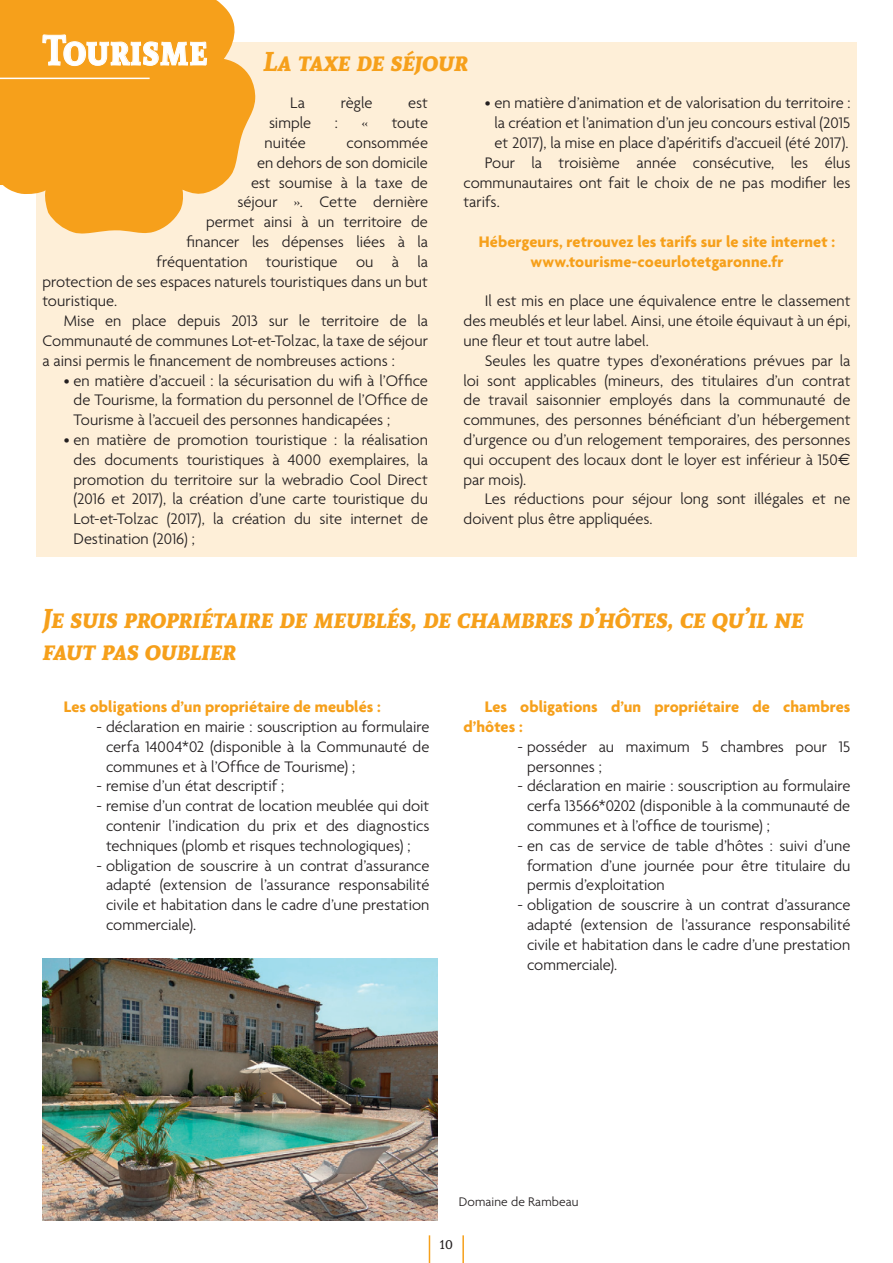
<style>
.page{position:relative;width:893px;height:1263px;background:#fff}
.page>*{position:absolute;margin:0;border:0;box-sizing:border-box;transform-origin:0 0}
.t1{font:700 42px "Andada SC";color:#fff;scale:.9 1}
.t2{font:italic 700 27px/32.4px "Andada SC";letter-spacing:-.015em;color:#f6a01b}
.t3{font:300 16.5px/19.8px "Agenda";color:#231f20;text-align:justify}
.t4{font:700 16.5px/19.8px "Agenda";letter-spacing:.005em;color:#f6a01b;text-align:center}
.t5{font:300 13.5px "Agenda";letter-spacing:.01em;color:#231f20}
.t6{font:13.5px "Andada SC";color:#231f20}
.s1{font-family:"Euro Sans";font-weight:400}
</style>
<div class="page">
<div style="left:36px;top:43px;width:821px;height:514px;background:#feefd8"></div>
<svg style="left:0;top:0;width:255px;height:234px;fill:#f6a01b"></svg>
<svg style="left:42px;top:34px;width:165px;height:32px;background:#f7b145"></svg>
<svg style="left:429px;top:1235px;width:1px;height:28px"></svg>
<hr style="left:462px;top:1235px;width:2px;height:28px;background:#f6a01b">
<hr style="left:0;top:78px;width:150px;height:1px;background:#fff">
<img style="left:43px;top:959px;width:394px;height:261px">
<h1 class="t1" style="left:43px;top:21px;width:185px">Tourisme</h1>
<h2 class="t2" style="left:263px;top:44px;width:206px">La taxe de séjour</h2>
<p class="t3" style="left:290px;top:93px;width:16px">La</p>
<p class="t3" style="left:341px;top:93px;width:33px">règle</p>
<p class="t3" style="left:408px;top:93px;width:21px">est</p>
<p class="t3" style="left:269px;top:113px;width:44px">simple</p>
<p class="t3" style="left:335px;top:113px;width:5px">:</p>
<p class="t3" style="left:362px;top:113px;width:8px">«</p>
<p class="t3" style="left:392px;top:113px;width:38px">toute</p>
<p class="t3" style="left:265px;top:132px;width:43px">nuitée</p>
<p class="t3" style="left:347px;top:132px;width:83px">consommée</p>
<p class="t3" style="left:257px;top:152px;width:172px">en dehors de son domicile</p>
<p class="t3" style="left:251px;top:172px;width:178px">est soumise à la taxe de</p>
<p class="t3" style="left:238px;top:192px;width:192px">séjour ». Cette dernière</p>
<p class="t3" style="left:206px;top:212px;width:223px">permet ainsi à un territoire de</p>
<p class="t3" style="left:187px;top:231px;width:243px">financer les dépenses liées à la</p>
<p class="t3" style="left:157px;top:251px;width:273px">fréquentation touristique ou à la</p>
<p class="t3" style="left:43px;top:271px;width:387px">protection de ses espaces naturels touristiques dans un but</p>
<p class="t3" style="left:43px;top:291px;width:76px">touristique.</p>
<p class="t3" style="left:64px;top:311px;width:366px">Mise en place depuis 2013 sur le territoire de la</p>
<p class="t3" style="left:43px;top:330px;width:387px">Communauté de communes Lot-et-Tolzac, la taxe de séjour</p>
<p class="t3" style="left:43px;top:350px;width:354px">a ainsi permis le financement de nombreuses actions :</p>
<p class="t3" style="left:74px;top:370px;width:356px;text-indent:-10px">• en matière d’accueil : la sécurisation du wifi à l’Office de Tourisme, la formation du personnel de l’Office de Tourisme à l’accueil des personnes handicapées ;</p>
<p class="t3" style="left:74px;top:429px;width:356px;text-indent:-10px">• en matière de promotion touristique : la réalisation des documents touristiques à 4000 exemplaires, la promotion du territoire sur la webradio Cool Direct (2016 et 2017), la création d’une carte touristique du Lot-et-Tolzac (2017), la création du site internet de Destination (2016) ;</p>
<p class="t3" style="left:485px;top:93px;width:367px">• en matière d’animation et de valorisation du territoire :</p>
<p class="t3" style="left:494px;top:113px;width:357px">la création et l’animation d’un jeu concours estival (2015</p>
<p class="t3" style="left:494px;top:132px;width:355px">et 2017), la mise en place d’apéritifs d’accueil (été 2017).</p>
<p class="t3" style="left:485px;top:152px;width:367px">Pour la troisième année consécutive, les élus</p>
<p class="t3" style="left:463px;top:172px;width:388px">communautaires ont fait le choix de ne pas modifier les</p>
<p class="t3" style="left:463px;top:192px;width:38px">tarifs.</p>
<p class="t4" style="left:479px;top:231px;width:358px">Hébergeurs, retrouvez les tarifs sur le site internet : www.tourisme-coeurlotetgaronne.fr</p>
<p class="t3" style="left:463px;top:291px;width:388px;text-indent:21px">Il est mis en place une équivalence entre le classement des meublés et leur label. Ainsi, une étoile équivaut à un épi, une fleur et tout autre label.</p>
<p class="t3" style="left:463px;top:350px;width:388px;text-indent:21px">Seules les quatre types d’exonérations prévues par la loi sont applicables (mineurs, des titulaires d’un contrat de travail saisonnier employés dans la communauté de communes, des personnes bénéficiant d’un hébergement d’urgence ou d’un relogement temporaires, des personnes qui occupent des locaux dont le loyer est inférieur à 150<span class="s1">€ </span>par mois).</p>
<p class="t3" style="left:463px;top:489px;width:388px;text-indent:21px">Les réductions pour séjour long sont illégales et ne doivent plus être appliquées.</p>
<h2 class="t2" style="left:43px;top:601px;width:763px">Je suis propriétaire de meublés, de chambres d’hôtes, ce qu’il ne faut pas oublier</h2>
<p class="t4" style="left:64px;top:697px;width:318px">Les obligations d’un propriétaire de meublés :</p>
<p class="t3" style="left:106px;top:717px;width:325px;text-indent:-10px">- déclaration en mairie : souscription au formulaire cerfa 14004*02 (disponible à la Communauté de communes et à l’Office de Tourisme) ;</p>
<p class="t3" style="left:97px;top:776px;width:189px">- remise d’un état descriptif ;</p>
<p class="t3" style="left:97px;top:796px;width:334px;text-align:center">- remise d’un contrat de location meublée qui doit contenir l’indication du prix et des diagnostics techniques (plomb et risques technologiques) ;</p>
<p class="t3" style="left:106px;top:855px;width:325px;text-indent:-10px">- obligation de souscrire à un contrat d’assurance adapté (extension de l’assurance responsabilité civile et habitation dans le cadre d’une prestation commerciale).</p>
<p class="t4" style="left:463px;top:697px;width:388px;text-align:left;text-indent:21px">Les obligations d’un propriétaire de chambres d’hôtes :</p>
<p class="t3" style="left:527px;top:736px;width:325px;text-indent:-10px">- posséder au maximum 5 chambres pour 15 personnes ;</p>
<p class="t3" style="left:527px;top:776px;width:325px;text-indent:-10px">- déclaration en mairie : souscription au formulaire cerfa 13566*0202 (disponible à la communauté de communes et à l’office de tourisme) ;</p>
<p class="t3" style="left:527px;top:835px;width:325px;text-indent:-10px">- en cas de service de table d’hôtes : suivi d’une formation d’une journée pour être titulaire du permis d’exploitation</p>
<p class="t3" style="left:527px;top:895px;width:325px;text-indent:-10px">- obligation de souscrire à un contrat d’assurance adapté (extension de l’assurance responsabilité civile et habitation dans le cadre d’une prestation commerciale).</p>
<p class="t5" style="left:459px;top:1194px;width:121px">Domaine de Rambeau</p>
<p class="t6" style="left:440px;top:1236px;width:15px">10</p>
</div>
